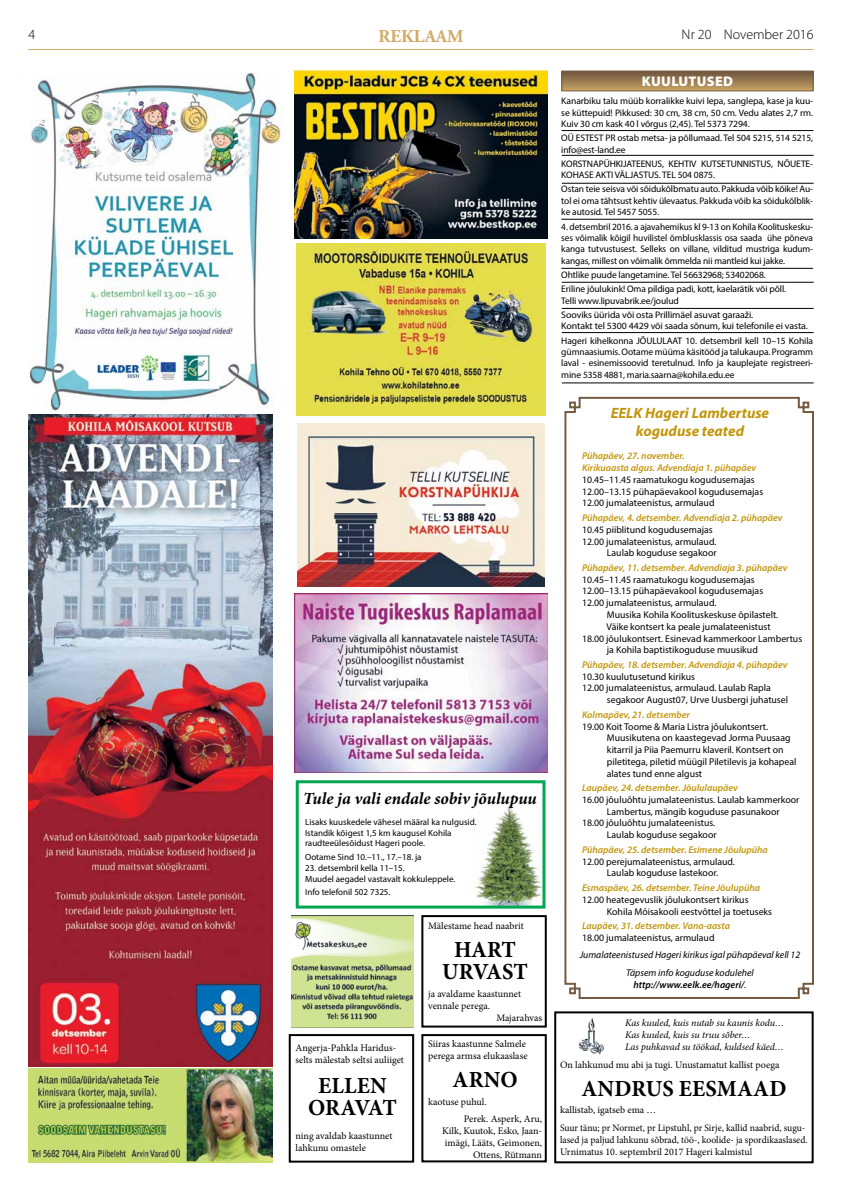
<style>
.page{position:relative;width:842px;height:1191px;background:#fff}
.page>*{position:absolute;margin:0;border:0;box-sizing:border-box;transform-origin:0 0}
.t1{font:700 23px/22px "Minion Pro";letter-spacing:-.005em;color:#000;text-align:center}
.t2{font:700 18px "Adobe Garamond";color:#d2ab67}
.t3{font:italic 700 17px "Minion Pro";letter-spacing:-.005em;color:#000}
.t4{font:italic 700 15px/18px "Myriad Pro";color:#c2960b;text-align:center}
.t5{font:300 14px "Myriad Pro";color:#000}
.t6{font:900 14px "Myriad Pro";letter-spacing:.02em;color:#fff}
.t7{font:10px/12px "Minion Pro";color:#000}
.t8{font:10px/12px "Minion Pro";color:#000;scale:.96 1}
.t9{font:italic 10px/12px "Minion Pro";letter-spacing:-.005em;color:#000}
.t10{font:9.8px/11.8px "Myriad Pro";color:#000}
.t11{font:italic 600 9.8px/11.8px "Myriad Pro";color:#c2960b}
.t12{font:italic 9.8px/17.4px "Myriad Pro";color:#000;text-align:center}
.t13{font:italic 600 9.8px "Myriad Pro";color:#000}
.t14{font:9.5px/11.4px "Myriad Pro";letter-spacing:-.01em;color:#000;text-align:justify}
.t15{font:9.5px/14.2px "Myriad Pro";letter-spacing:-.01em;color:#000;scale:1.04 1}
.t16{font:9px/10.8px "Myriad Pro";color:#000}
.s1{font-weight:400}
</style>
<div class="page">
<hr style="left:28px;top:49px;width:786px;height:1px;background:#d2ab67">
<div style="left:554px;top:1011px;width:260px;height:152px;border:2px solid #000"></div>
<img style="left:578px;top:1017px;width:26px;height:38px">
<div style="left:289px;top:1034px;width:125px;height:128px;border:2px solid #000"></div>
<div style="left:421px;top:1034px;width:126px;height:128px;border:2px solid #000"></div>
<div style="left:421px;top:915px;width:126px;height:112px;border:2px solid #000"></div>
<svg style="left:563px;top:73px;width:249px;height:16px;background:#997a50"></svg>
<div style="left:561px;top:71px;width:253px;height:20px;border:1px solid #745a41"></div>
<hr style="left:562px;top:130px;width:251px;height:1px;background:#000">
<hr style="left:562px;top:155px;width:252px;height:1px;background:#000">
<hr style="left:561px;top:268px;width:252px;height:1px;background:#000">
<hr style="left:561px;top:219px;width:252px;height:1px;background:#000">
<hr style="left:562px;top:183px;width:252px;height:1px;background:#000">
<hr style="left:562px;top:282px;width:252px;height:1px;background:#000">
<hr style="left:562px;top:308px;width:252px;height:1px;background:#000">
<hr style="left:562px;top:332px;width:252px;height:1px;background:#000">
<hr style="left:562px;top:383px;width:252px;height:1px;background:#000">
<img style="left:296px;top:243px;width:250px;height:173px">
<img style="left:294px;top:71px;width:254px;height:167px">
<svg style="left:564px;top:396px;width:250px;height:603px"></svg>
<img style="left:475px;top:805px;width:66px;height:99px">
<div style="left:296px;top:780px;width:249px;height:128px;border:3px solid #00a651"></div>
<img style="left:298px;top:423px;width:246px;height:163px">
<img style="left:291px;top:915px;width:122px;height:112px">
<img style="left:28px;top:414px;width:245px;height:652px">
<img style="left:295px;top:593px;width:252px;height:179px">
<img style="left:28px;top:1068px;width:245px;height:94px">
<img style="left:31px;top:74px;width:251px;height:337px">
<h3 class="t5" style="left:28px;top:26px;width:8px">4</h3>
<h2 class="t2" style="left:378px;top:26px;width:87px">REKLAAM</h2>
<h3 class="t5" style="left:681px;top:26px;width:134px">Nr 20 November 2016</h3>
<h3 class="t3" style="left:303px;top:786px;width:235px">Tule ja vali endale sobiv jõulupuu</h3>
<p class="t16" style="left:305px;top:816px;width:173px">Lisaks kuuskedele vähesel määral ka nulgusid.<br>Istandik kõigest 1,5 km kaugusel Kohila raudteeülesõidust Hageri poole.</p>
<p class="t16" style="left:305px;top:851px;width:118px">Ootame Sind 10.–11., 17.–18. ja</p>
<p class="t16" style="left:305px;top:862px;width:152px">23. detsembril kella 11–15.<br>Muudel aegadel vastavalt kokkuleppele.</p>
<p class="t16" style="left:305px;top:886px;width:87px">Info telefonil 502 7325.</p>
<p class="t7" style="left:295px;top:1041px;width:110px">Angerja-Pahkla Haridus&shy;selts mälestab seltsi auliiget</p>
<h1 class="t1" style="left:308px;top:1074px;width:48px">ELLEN<br>ORAVAT</h1>
<p class="t7" style="left:295px;top:1129px;width:99px">ning avaldab kaastunnet lahkunu omastele</p>
<p class="t7" style="left:428px;top:920px;width:97px">Mälestame head naabrit</p>
<h1 class="t1" style="left:442px;top:938px;width:74px;text-align:left;text-indent:12px">HART<br>URVAST</h1>
<p class="t7" style="left:428px;top:987px;width:95px">ja avaldame kaastunnet</p>
<p class="t7" style="left:428px;top:999px;width:63px">vennale perega.</p>
<p class="t7" style="left:496px;top:1011px;width:47px">Majarahvas</p>
<p class="t7" style="left:428px;top:1038px;width:101px">Siiras kaastunne Salmele perega armsa elukaaslase</p>
<h1 class="t1" style="left:452px;top:1068px;width:67px">ARNO</h1>
<p class="t7" style="left:464px;top:1092px;width:80px;line-height:17.7px;text-indent:-36px">kaotuse puhul.<br>Perek. Asperk, Aru,</p>
<p class="t7" style="left:442px;top:1125px;width:101px;text-align:right">Kilk, Kuutok, Esko, Jaan&shy;imägi, Lääts, Geimonen,<br>Ottens, Rütmann</p>
<h3 class="t6" style="left:642px;top:74px;width:93px">KUULUTUSED</h3>
<p class="t14" style="left:561px;top:95px;width:253px">Kanarbiku talu müüb korralikke kuivi lepa, sanglepa, kase ja kuu&shy;se küttepuid! Pikkused: 30 cm, 38 cm, 50 cm. Vedu alates 2,7 rm.<br>Kuiv 30 cm kask 40 l võrgus (2,45). Tel 5373 7294.</p>
<p class="t14" style="left:561px;top:132px;width:253px">OÜ ESTEST PR ostab metsa- ja põllumaad. Tel 504 5215, 514 5215, info@est-land.ee</p>
<p class="t14" style="left:561px;top:158px;width:253px">KORSTNAPÜHKIJATEENUS, KEHTIV KUTSETUNNISTUS, NÕUETE-<br>KOHASE AKTI VÄLJASTUS. TEL 504 0875.</p>
<p class="t14" style="left:561px;top:183px;width:253px">Ostan teie seisva või sõidukõlbmatu auto. Pakkuda võib kõike! Au&shy;tol ei oma tähtsust kehtiv ülevaatus. Pakkuda võib ka sõidukõlblik&shy;ke autosid. Tel 5457 5055.</p>
<p class="t14" style="left:561px;top:220px;width:253px">4. detsembril 2016. a ajavahemikus kl 9-13 on Kohila Koolituskesku&shy;ses võimalik kõigil huvilistel õmblusklassis osa saada ühe põneva kanga tutvustusest. Selleks on villane, vilditud mustriga kudum&shy;kangas, millest on võimalik õmmelda nii mantleid kui jakke.</p>
<p class="t14" style="left:561px;top:267px;width:226px;line-height:14.2px">Ohtlike puude langetamine. Tel 56632968; 53402068.<br>Eriline jõulukink! Oma pildiga padi, kott, kaelarätik või põll.</p>
<p class="t14" style="left:561px;top:293px;width:193px;line-height:14.2px">Telli www.lipuvabrik.ee/joulud<br>Sooviks üürida või osta Prillimäel asuvat garaaži.</p>
<p class="t15" style="left:561px;top:319px;width:244px">Kontakt tel 5300 4429 või saada sõnum, kui telefonile ei vasta.<br>Hageri kihelkonna JÕULULAAT 10. detsembril kell 10–15 Kohila</p>
<p class="t14" style="left:561px;top:346px;width:253px">gümnaasiumis. Ootame müüma käsitööd ja talukaupa. Programm laval - esinemissoovid teretulnud. Info ja kauplejate registreeri&shy;mine 5358 4881, maria.saarna@kohila.edu.ee</p>
<h3 class="t4" style="left:611px;top:404px;width:160px">EELK Hageri Lambertuse koguduse teated</h3>
<p class="t11" style="left:582px;top:450px;width:176px">Pühapäev, 27. november.<br>Kirikuaasta algus. Advendiaja 1. pühapäev</p>
<p class="t10" style="left:582px;top:473px;width:183px">10.45–11.45 raamatukogu kogudusemajas<br>12.00–13.15 pühapäevakool kogudusemajas<br>12.00 jumalateenistus, armulaud</p>
<p class="t11" style="left:582px;top:511px;width:202px">Pühapäev, 4. detsember. Advendiaja 2. pühapäev</p>
<p class="t10" style="left:582px;top:523px;width:132px">10.45 piiblitund kogudusemajas</p>
<p class="t10" style="left:582px;top:535px;width:136px">12.00 jumalateenistus, armulaud.</p>
<p class="t10" style="left:607px;top:547px;width:111px">Laulab koguduse segakoor</p>
<p class="t11" style="left:582px;top:561px;width:207px">Pühapäev, 11. detsember. Advendiaja 3. pühapäev</p>
<p class="t10" style="left:582px;top:573px;width:183px">10.45–11.45 raamatukogu kogudusemajas<br>12.00–13.15 pühapäevakool kogudusemajas<br>12.00 jumalateenistus, armulaud.</p>
<p class="t10" style="left:607px;top:608px;width:173px">Muusika Kohila Koolituskeskuse õpilastelt.</p>
<p class="t10" style="left:607px;top:620px;width:166px">Väike kontsert ka peale jumalateenistust</p>
<p class="t10" style="left:582px;top:632px;width:222px">18.00 jõulukontsert. Esinevad kammerkoor Lambertus</p>
<p class="t10" style="left:607px;top:644px;width:152px">ja Kohila baptistikoguduse muusikud</p>
<p class="t11" style="left:582px;top:658px;width:207px">Pühapäev, 18. detsember. Advendiaja 4. pühapäev</p>
<p class="t10" style="left:582px;top:670px;width:114px">10.30 kuulutusetund kirikus</p>
<p class="t10" style="left:582px;top:682px;width:190px">12.00 jumalateenistus, armulaud. Laulab Rapla</p>
<p class="t10" style="left:607px;top:694px;width:183px">segakoor August07, Urve Uusbergi juhatusel</p>
<p class="t11" style="left:582px;top:708px;width:109px">Kolmapäev, 21. detsember</p>
<p class="t10" style="left:607px;top:720px;width:191px;text-indent:-25px">19.00 Koit Toome &amp; Maria Listra jõulukontsert.<br>Muusikutena on kaastegevad Jorma Puusaag kitarril ja Piia Paemurru klaveril. Kontsert on piletitega, piletid müügil Piletilevis ja kohapeal alates tund enne algust</p>
<p class="t11" style="left:582px;top:781px;width:157px">Laupäev, 24. detsember. Jõululaupäev</p>
<p class="t10" style="left:582px;top:793px;width:219px">16.00 jõuluõhtu jumalateenistus. Laulab kammerkoor</p>
<p class="t10" style="left:607px;top:805px;width:174px">Lambertus, mängib koguduse pasunakoor</p>
<p class="t10" style="left:582px;top:817px;width:135px">18.00 jõuluõhtu jumalateenistus.</p>
<p class="t10" style="left:607px;top:829px;width:111px">Laulab koguduse segakoor</p>
<p class="t11" style="left:582px;top:843px;width:187px">Pühapäev, 25. detsember. Esimene Jõulupüha</p>
<p class="t10" style="left:607px;top:855px;width:130px;text-indent:-25px">12.00 perejumalateenistus, armulaud.<br>Laulab koguduse lastekoor.</p>
<p class="t11" style="left:582px;top:881px;width:180px">Esmaspäev, 26. detsember. Teine Jõulupüha</p>
<p class="t10" style="left:607px;top:893px;width:167px;text-indent:-25px">12.00 heategevuslik jõulukontsert kirikus<br>Kohila Mõisakooli eestvõttel ja toetuseks</p>
<p class="t11" style="left:582px;top:919px;width:150px">Laupäev, 31. detsember. Vana-aasta</p>
<p class="t10" style="left:582px;top:931px;width:134px">18.00 jumalateenistus, armulaud</p>
<p class="t12" style="left:580px;top:946px;width:222px">Jumalateenistused Hageri kirikus igal pühapäeval kell 12<br>Täpsem info koguduse kodulehel</p>
<p class="t13" style="left:633px;top:978px;width:114px">http://www.eelk.ee/hageri/<span class="s1">.</span></p>
<p class="t9" style="left:625px;top:1017px;width:160px">Kas kuuled, kuis nutab su kaunis kodu…<br>Kas kuuled, kuis su truu sõber…<br>Las puhkavad su töökad, kuldsed käed…</p>
<p class="t7" style="left:560px;top:1058px;width:221px">On lahkunud mu abi ja tugi. Unustamatut kallist poega</p>
<h1 class="t1" style="left:581px;top:1077px;width:18px">AND</h1>
<h1 class="t1" style="left:631px;top:1077px;width:64px">RUS EESMAAD</h1>
<p class="t7" style="left:560px;top:1101px;width:247px;line-height:17.7px">kallistab, igatseb ema …<br>Suur tänu; pr Normet, pr Lipstuhl, pr Sirje, kallid naabrid, sugu-</p>
<p class="t8" style="left:560px;top:1133px;width:259px">lased ja paljud lahkunu sõbrad, töö-, koolide- ja spordikaaslased.<br>Urnimatus 10. septembril 2017 Hageri kalmistul</p>
</div>
